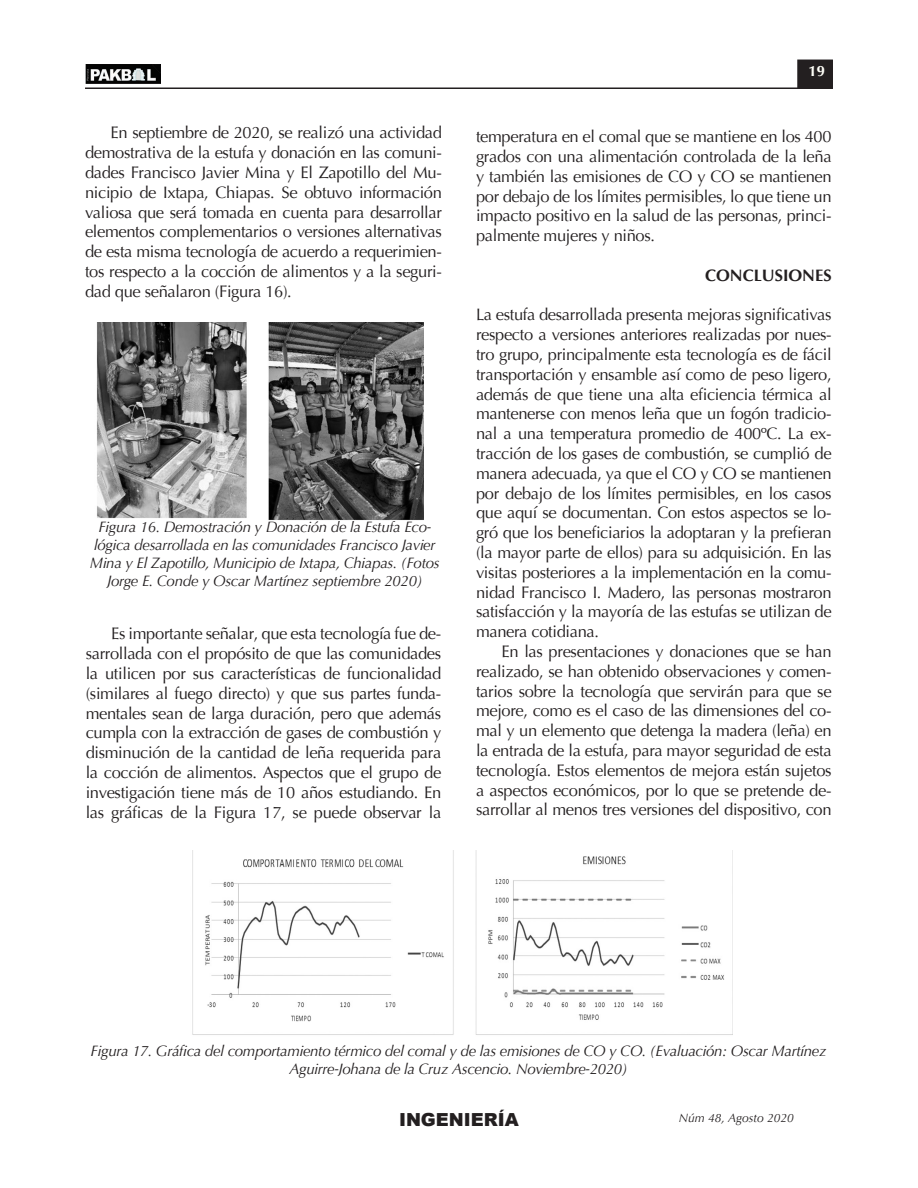
<style>
.page{position:relative;width:918px;height:1188px;background:#fff}
.page>*{position:absolute;margin:0;border:0;box-sizing:border-box;transform-origin:0 0}
.t1{font:900 18px "Arial";color:#231f20}
.Texto_g-sangria-pakb{font:16.5px/19.8px "Optima";letter-spacing:-.02em;color:#231f20;text-align:justify}
.subtitulo-altas-pakb{font:700 16.5px "Optima";color:#231f20}
.pie_de_fotoygrafico{font:italic 15px/18px "Optima";letter-spacing:-.02em;color:#231f20;text-align:center}
.t2{font:700 15px "Optima";color:#fffff8}
.t3{font:italic 12px "Optima";color:#231f20}
</style>
<div class="page">
<hr style="left:85px;top:88px;width:748px;height:1px;background:#231f20">
<div style="left:798px;top:60px;width:34px;height:28px;background:#231f20"></div>
<div style="left:797px;top:60px;width:36px;height:29px;border:1px solid #231f20"></div>
<img style="left:85px;top:65px;width:76px;height:18px">
<img style="left:96px;top:323px;width:327px;height:197px">
<img style="left:192px;top:851px;width:540px;height:184px">
<p class="Texto_g-sangria-pakb" style="left:85px;top:123px;width:358px;text-indent:26px">En septiembre de 2020, se realizó una actividad demostrativa de la estufa y donación en las comuni&shy;dades Francisco Javier Mina y El Zapotillo del Mu&shy;nicipio de Ixtapa, Chiapas. Se obtuvo información valiosa que será tomada en cuenta para desarrollar elementos complementarios o versiones alternativas de esta misma tecnología de acuerdo a requerimien&shy;tos respecto a la cocción de alimentos y a la seguri&shy;dad que señalaron (Figura 16).</p>
<p class="pie_de_fotoygrafico" style="left:90px;top:518px;width:351px">Figura 16. Demostración y Donación de la Estufa Eco&shy;lógica desarrollada en las comunidades Francisco Javier Mina y El Zapotillo, Municipio de Ixtapa, Chiapas. (Fotos Jorge E. Conde y Oscar Martínez septiembre 2020)</p>
<p class="Texto_g-sangria-pakb" style="left:86px;top:624px;width:357px;text-indent:26px">Es importante señalar, que esta tecnología fue de&shy;sarrollada con el propósito de que las comunidades la utilicen por sus características de funcionalidad (similares al fuego directo) y que sus partes funda&shy;mentales sean de larga duración, pero que además cumpla con la extracción de gases de combustión y disminución de la cantidad de leña requerida para la cocción de alimentos. Aspectos que el grupo de investigación tiene más de 10 años estudiando. En las gráficas de la Figura 17, se puede observar la</p>
<p class="t2" style="left:808px;top:62px;width:18px">19</p>
<p class="Texto_g-sangria-pakb" style="left:476px;top:127px;width:357px">temperatura en el comal que se mantiene en los 400 grados con una alimentación controlada de la leña y también las emisiones de CO y CO se mantienen por debajo de los límites permisibles, lo que tiene un impacto positivo en la salud de las personas, princi&shy;palmente mujeres y niños.</p>
<p class="subtitulo-altas-pakb" style="left:705px;top:265px;width:128px">CONCLUSIONES</p>
<p class="Texto_g-sangria-pakb" style="left:476px;top:305px;width:357px">La estufa desarrollada presenta mejoras significativas respecto a versiones anteriores realizadas por nues&shy;tro grupo, principalmente esta tecnología es de fácil transportación y ensamble así como de peso ligero, además de que tiene una alta eficiencia térmica al mantenerse con menos leña que un fogón tradicio&shy;nal a una temperatura promedio de 400ºC. La ex&shy;tracción de los gases de combustión, se cumplió de manera adecuada, ya que el CO y CO se mantienen por debajo de los límites permisibles, en los casos que aquí se documentan. Con estos aspectos se lo&shy;gró que los beneficiarios la adoptaran y la prefieran (la mayor parte de ellos) para su adquisición. En las visitas posteriores a la implementación en la comu&shy;nidad Francisco I. Madero, las personas mostraron satisfacción y la mayoría de las estufas se utilizan de manera cotidiana.</p>
<p class="Texto_g-sangria-pakb" style="left:476px;top:642px;width:357px;text-indent:26px">En las presentaciones y donaciones que se han realizado, se han obtenido observaciones y comen&shy;tarios sobre la tecnología que servirán para que se mejore, como es el caso de las dimensiones del co&shy;mal y un elemento que detenga la madera (leña) en la entrada de la estufa, para mayor seguridad de esta tecnología. Estos elementos de mejora están sujetos a aspectos económicos, por lo que se pretende de&shy;sarrollar al menos tres versiones del dispositivo, con</p>
<p class="pie_de_fotoygrafico" style="left:91px;top:1042px;width:737px">Figura 17. Gráfica del comportamiento térmico del comal y de las emisiones de CO y CO. (Evaluación: Oscar Martínez<br>Aguirre-Johana de la Cruz Ascencio. Noviembre-2020)</p>
<p class="t1" style="left:399px;top:1107px;width:121px">INGENIERÍA</p>
<p class="t3" style="left:679px;top:1111px;width:116px">Núm 48, Agosto 2020</p>
</div>
